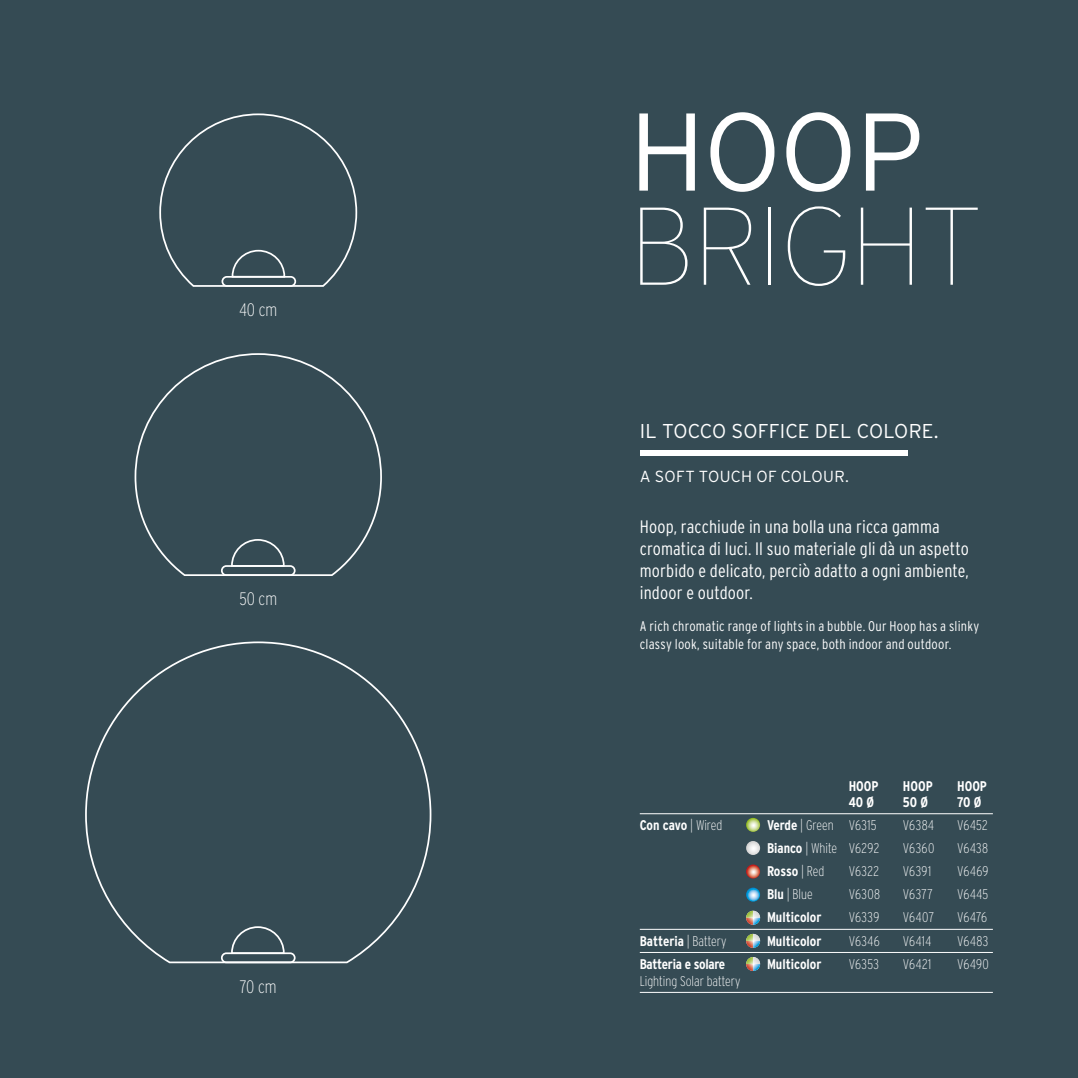
<style>
.page{position:relative;width:1078px;height:1078px;background:#fff}
.page>*{position:absolute;margin:0;border:0;box-sizing:border-box;transform-origin:0 0}
.t1{font:100 110.2px "Interstate";letter-spacing:-.02em;color:#fff}
.t2{font:300 110.2px "Interstate";color:#fff}
.t3{font:300 20px "Interstate";color:#fff}
.t4{font:300 condensed 18px/22px "Interstate";letter-spacing:.005em;color:#fff}
.t5{font:200 condensed 18px "Interstate";color:#fff}
.t6{font:300 16px "Interstate";letter-spacing:.02em;color:#fff}
.t7{font:300 condensed 14px/18px "Interstate";letter-spacing:.02em;color:#fff}
.t8{font:200 condensed 14px/23px "Interstate";letter-spacing:.025em;color:#fff}
.t9{font:700 condensed 14px/23px "Interstate";color:#fff}
.t10{font:700 condensed 14px/23px "Interstate";letter-spacing:-.02em;color:#fff}
.t11{font:200 condensed 14px "Interstate";color:#fff}
.s1{font-weight:200}
</style>
<div class="page">
<div style="left:0;top:0;width:1077px;height:1077px;background:#354b54"></div>
<hr style="left:639px;top:813px;width:353px;height:1px;background:#fff">
<hr style="left:639px;top:928px;width:353px;height:1px;background:#fff">
<hr style="left:639px;top:951px;width:353px;height:1px;background:#fff">
<hr style="left:639px;top:991px;width:353px;height:1px;background:#fff">
<svg style="left:746px;top:817px;width:14px;height:14px"></svg>
<svg style="left:746px;top:840px;width:14px;height:14px"></svg>
<svg style="left:746px;top:864px;width:14px;height:14px"></svg>
<svg style="left:746px;top:887px;width:14px;height:14px"></svg>
<svg style="left:746px;top:910px;width:14px;height:14px"></svg>
<svg style="left:746px;top:933px;width:14px;height:14px"></svg>
<svg style="left:746px;top:957px;width:14px;height:13px"></svg>
<div style="left:639px;top:450px;width:268px;height:6px;background:#fff"></div>
<svg style="left:159px;top:113px;width:199px;height:174px"></svg>
<svg style="left:134px;top:353px;width:248px;height:223px"></svg>
<div style="left:221px;top:565px;width:74px;height:11px;border:2px solid #fff;border-radius:5px"></div>
<svg style="left:230px;top:538px;width:55px;height:29px"></svg>
<svg style="left:85px;top:641px;width:347px;height:322px"></svg>
<div style="left:221px;top:952px;width:74px;height:11px;border:2px solid #fff;border-radius:5px"></div>
<svg style="left:230px;top:925px;width:55px;height:29px"></svg>
<p class="t5" style="left:239px;top:300px;width:39px">40 cm</p>
<p class="t5" style="left:239px;top:588px;width:39px">50 cm</p>
<p class="t5" style="left:240px;top:976px;width:38px">70 cm</p>
<h1 class="t2" style="left:629px;top:90px;width:296px">HOOP</h1>
<h1 class="t1" style="left:629px;top:187px;width:355px">BRIGHT</h1>
<p class="t3" style="left:639px;top:419px;width:300px">IL TOCCO SOFFICE DEL COLORE.</p>
<p class="t6" style="left:639px;top:467px;width:211px">A SOFT TOUCH OF COLOUR.</p>
<p class="t4" style="left:639px;top:515px;width:330px">Hoop, racchiude in una bolla una ricca gamma cromatica di luci. Il suo materiale gli dà un aspetto morbido e delicato, perciò adatto a ogni ambiente, indoor e outdoor.</p>
<p class="t7" style="left:639px;top:617px;width:341px">A rich chromatic range of lights in a bubble. Our Hoop has a slinky classy look, suitable for any space, both indoor and outdoor.</p>
<p class="t9" style="left:639px;top:813px;width:84px">Con cavo <span class="s1">| Wired</span></p>
<p class="t10" style="left:639px;top:928px;width:88px">Batteria <span class="s1">| Battery<br></span>Batteria e solare</p>
<p class="t11" style="left:639px;top:972px;width:102px">Lighting Solar battery</p>
<p class="t9" style="left:766px;top:813px;width:72px">Verde <span class="s1">| Green<br></span>Bianco <span class="s1">| White<br></span>Rosso <span class="s1">| Red<br></span>Blu <span class="s1">| Blue<br></span>Multicolor<br>Multicolor<br>Multicolor</p>
<p class="t9" style="left:848px;top:777px;width:31px;line-height:16px">HOOP<br>40 Ø</p>
<p class="t8" style="left:848px;top:813px;width:33px">V6315<br>V6292<br>V6322<br>V6308<br>V6339<br>V6346<br>V6353</p>
<p class="t9" style="left:902px;top:777px;width:31px;line-height:16px">HOOP<br>50 Ø</p>
<p class="t8" style="left:902px;top:813px;width:33px">V6384<br>V6360<br>V6391<br>V6377<br>V6407<br>V6414<br>V6421</p>
<p class="t9" style="left:956px;top:777px;width:31px;line-height:16px">HOOP<br>70 Ø</p>
<p class="t8" style="left:956px;top:813px;width:33px;text-align:justify">V6452<br>V6438<br>V6469<br>V6445<br>V6476<br>V6483<br>V6490</p>
</div>
